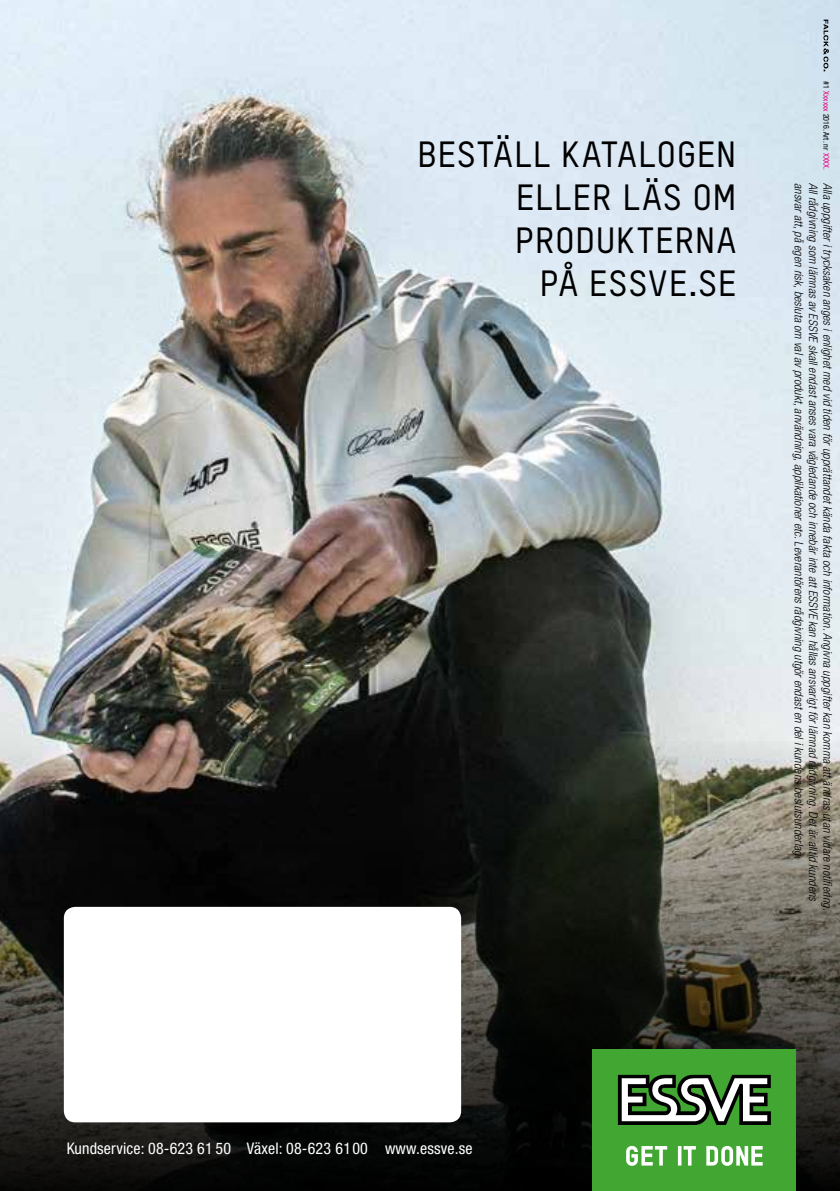
<style>
.page{position:relative;width:840px;height:1191px;background:#fff}
.page>*{position:absolute;margin:0;border:0;box-sizing:border-box;transform-origin:0 0}
.t1{font:500 35.8px/43px "TSTAR";letter-spacing:.035em;color:#000;text-align:right}
.t2{font:condensed 16px "Helvetica Neue LT Std";letter-spacing:.01em;color:#fff}
.t3{font:italic 300 condensed 12px "Helvetica Neue LT Std";letter-spacing:.01em;color:#000}
.t4{font:condensed 8px "Helvetica Neue LT Std";letter-spacing:.01em;color:#000}
.s1{color:#e6007d}
</style>
<div class="page">
<img style="left:0;top:0;width:839px;height:741px">
<svg style="left:0;top:741px;width:839px;height:450px;background:#2c2b26"></svg>
<div style="left:592px;top:1049px;width:203px;height:142px;background:#42a632"></div>
<svg style="left:626px;top:1145px;width:136px;height:20px"></svg>
<svg style="left:617px;top:1074px;width:153px;height:51px"></svg>
<div style="left:64px;top:907px;width:397px;height:215px;background:#fff;border-radius:11px"></div>
<svg style="left:823px;top:20px;width:5px;height:51px"></svg>
<h1 class="t1" style="left:417px;top:133px;width:320px">BESTÄLL KATALOGEN<br>ELLER LÄS OM<br>PRODUKTERNA<br>PÅ ESSVE.SE</h1>
<p class="t4" style="left:830px;top:81px;width:91px;rotate:90deg">#1 <span class="s1">Xxxxxx</span> 2016. Art. nr <span class="s1">XXXX.</span></p>
<p class="t3" style="left:819px;top:183px;width:720px;rotate:90deg">All rådgivning som lämnas av ESSVE skall endast anses vara vägledande och innebär inte att ESSVE kan hållas ansvarigt för lämnad rådgivning. Det är alltid kundens</p>
<p class="t3" style="left:834px;top:183px;width:729px;rotate:90deg">Alla uppgifter i trycksaken anges i enlighet med vid tiden för upprättandet kända fakta och information. Angivna uppgifter kan komma att ändras utan vidare notifiering.</p>
<p class="t3" style="left:805px;top:183px;width:677px;rotate:90deg">ansvar att, på egen risk, besluta om val av produkt, användning, applikationer etc. Leverantörens rådgivning utgör endast en del i kundens beslutsunderlag.</p>
<h2 class="t2" style="left:67px;top:1138px;width:407px">Kundservice: 08-623 61 50 Växel: 08-623 61 00 www.essve.se</h2>
</div>
